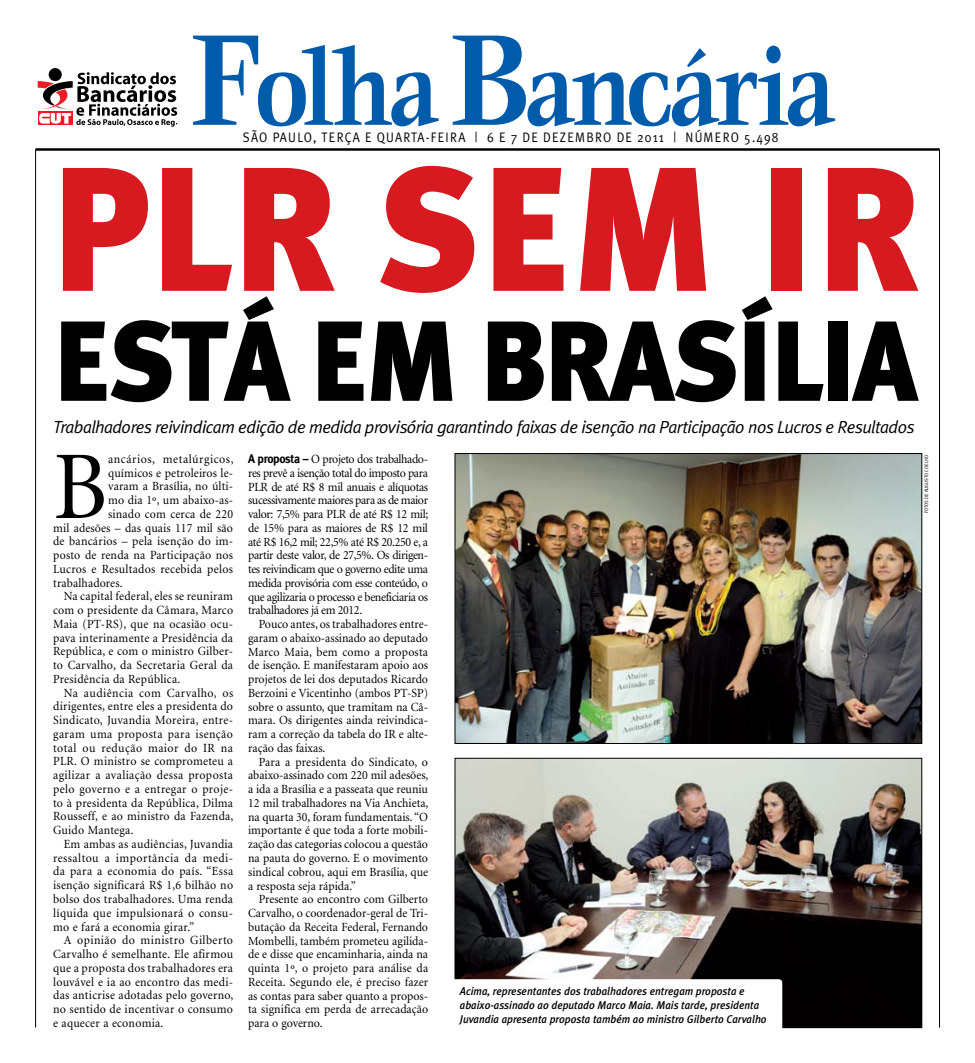
<style>
.page{position:relative;width:975px;height:1063px;background:#fff}
.page>*{position:absolute;margin:0;border:0;box-sizing:border-box;transform-origin:0 0}
.t1{font:900 176.25px "Meta Plus";color:#d71920;scale:.95 1}
.t2{font:700 142.5px "Veljovic";color:#005bab;scale:.81 1}
.t3{font:900 113.75px "Meta Plus";letter-spacing:-.03em;color:#000;scale:.95 1}
.t4{font:700 112.5px "Veljovic";letter-spacing:-.035em;color:#005bab;scale:.81 1}
.t5{font:97.12px "Minion";color:#000;scale:.95 1}
.t6{font:italic 17.5px "Meta Plus Normal";letter-spacing:-.03em;color:#000}
.t7{font:13.75px "Meta Plus Normal";letter-spacing:.09em;color:#000;scale:.9 1}
.t8{font:12.5px/13.8px "Minion";letter-spacing:.02em;color:#000;text-align:justify;scale:.95 1}
.t9{font:12.5px "Minion";letter-spacing:.04em;color:#000;scale:.95 1}
.t10{font:12.5px "Minion";letter-spacing:.045em;color:#000;scale:.95 1}
.t11{font:italic 500 11.25px/13.8px "Meta Plus";color:#000;scale:.95 1}
.t12{font:5px "Meta Plus Normal";color:#000;scale:.95 1}
.s1{font-family:"Meta Plus";font-weight:700}
</style>
<div class="page">
<hr style="left:35px;top:149px;width:1px;height:879px;background:#000">
<hr style="left:939px;top:149px;width:1px;height:879px;background:#000">
<svg style="left:49px;top:68px;width:13px;height:13px"></svg>
<svg style="left:37px;top:72px;width:140px;height:55px"></svg>
<hr style="left:35px;top:148px;width:904px;height:3px;background:#000">
<img style="left:457px;top:760px;width:462px;height:266px">
<img style="left:457px;top:455px;width:462px;height:287px">
<div style="left:455px;top:453px;width:466px;height:291px;border:1px solid #000"></div>
<svg style="left:454px;top:979px;width:328px;height:47px"></svg>
<h3 class="t4" style="left:255px;top:28px;width:227px">olha</h3>
<h2 class="t2" style="left:450px;top:3px;width:99px">B</h2>
<h3 class="t4" style="left:525px;top:28px;width:383px">ancária</h3>
<h1 class="t1" style="left:50px;top:127px;width:918px">PLR SEM IR</h1>
<h3 class="t3" style="left:53px;top:295px;width:911px">ESTÁ EM BRASÍLIA</h3>
<h3 class="t6" style="left:53px;top:417px;width:862px">Trabalhadores reivindicam edição de medida provisória garantindo faixas de isenção na Participação nos Lucros e Resultados</h3>
<h3 class="t5" style="left:53px;top:439px;width:58px">B</h3>
<p class="t10" style="left:108px;top:453px;width:133px">ancários, metalúrgicos,</p>
<h2 class="t2" style="left:190px;top:3px;width:89px">F</h2>
<p class="t7" style="left:243px;top:130px;width:596px">SÃO PAULO, TERÇA E QUARTA-FEIRA | 6 E 7 DE DEZEMBRO DE 2011 | NÚMERO 5.498</p>
<p class="t8" style="left:248px;top:453px;width:191px"><span class="s1">A proposta –</span> O projeto dos trabalhado&shy;res prevê a isenção total do imposto para PLR de até R$ 8 mil anuais e alíquotas sucessivamente maiores para as de maior valor: 7,5% para PLR de até R$ 12 mil; de 15% para as maiores de R$ 12 mil até R$ 16,2 mil; 22,5% até R$ 20.250 e, a partir deste valor, de 27,5%. Os dirigen&shy;tes reivindicam que o governo edite uma medida provisória com esse conteúdo, o que agilizaria o processo e beneficiaria os trabalhadores já em 2012.</p>
<p class="t8" style="left:248px;top:618px;width:191px;text-indent:11px">Pouco antes, os trabalhadores entre&shy;garam o abaixo-assinado ao deputado Marco Maia, bem como a proposta de isenção. E manifestaram apoio aos projetos de lei dos deputados Ricardo Berzoini e Vicentinho (ambos PT-SP) sobre o assunto, que tramitam na Câ&shy;mara. Os dirigentes ainda reivindica&shy;ram a correção da tabela do IR e alte&shy;ração das faixas.</p>
<p class="t8" style="left:248px;top:755px;width:191px;text-indent:11px">Para a presidenta do Sindicato, o abaixo-assinado com 220 mil adesões, a ida a Brasília e a passeata que reuniu 12 mil trabalhadores na Via Anchieta, na quarta 30, foram fundamentais. “O importante é que toda a forte mobili&shy;zação das categorias colocou a questão na pauta do governo. E o movimento sindical cobrou, aqui em Brasília, que a resposta seja rápida.”</p>
<p class="t8" style="left:248px;top:893px;width:191px;text-indent:11px">Presente ao encontro com Gilberto Carvalho, o coordenador-geral de Tri&shy;butação da Receita Federal, Fernando Mombelli, também prometeu agilida&shy;de e disse que encaminharia, ainda na quinta 1º, o projeto para análise da Receita. Segundo ele, é preciso fazer as contas para saber quanto a propos&shy;ta significa em perda de arrecadação para o governo.</p>
<p class="t12" style="left:923px;top:513px;width:63px;rotate:-90deg">FOTOS DE AUGUSTO COELHO</p>
<p class="t8" style="left:108px;top:466px;width:133px">químicos e petroleiros le-</p>
<p class="t8" style="left:108px;top:480px;width:133px">varam a Brasília, no últi-</p>
<p class="t8" style="left:108px;top:494px;width:133px">mo dia 1º, um abaixo-as-</p>
<p class="t8" style="left:108px;top:508px;width:133px">sinado com cerca de 220</p>
<p class="t8" style="left:53px;top:521px;width:191px">mil adesões – das quais 117 mil são</p>
<p class="t8" style="left:53px;top:535px;width:191px">de bancários – pela isenção do im-</p>
<p class="t8" style="left:53px;top:549px;width:191px">posto de renda na Participação nos</p>
<p class="t8" style="left:53px;top:563px;width:191px">Lucros e Resultados recebida pelos</p>
<p class="t8" style="left:53px;top:576px;width:74px">trabalhadores.</p>
<p class="t8" style="left:64px;top:590px;width:180px">Na capital federal, eles se reuniram</p>
<p class="t8" style="left:53px;top:604px;width:191px">com o presidente da Câmara, Marco</p>
<p class="t8" style="left:53px;top:618px;width:191px">Maia (PT-RS), que na ocasião ocu-</p>
<p class="t8" style="left:53px;top:631px;width:191px">pava interinamente a Presidência da</p>
<p class="t8" style="left:53px;top:645px;width:191px">República, e com o ministro Gilber-</p>
<p class="t8" style="left:53px;top:659px;width:191px">to Carvalho, da Secretaria Geral da</p>
<p class="t8" style="left:53px;top:673px;width:135px">Presidência da República.</p>
<p class="t9" style="left:64px;top:687px;width:180px">Na audiência com Carvalho, os</p>
<p class="t8" style="left:53px;top:700px;width:191px">dirigentes, entre eles a presidenta do</p>
<p class="t8" style="left:53px;top:714px;width:191px">Sindicato, Juvandia Moreira, entre-</p>
<p class="t8" style="left:53px;top:728px;width:191px">garam uma proposta para isenção</p>
<p class="t8" style="left:53px;top:741px;width:191px">total ou redução maior do IR na</p>
<p class="t8" style="left:53px;top:755px;width:191px">PLR. O ministro se comprometeu a</p>
<p class="t8" style="left:53px;top:769px;width:191px">agilizar a avaliação dessa proposta</p>
<p class="t8" style="left:53px;top:783px;width:191px">pelo governo e a entregar o proje-</p>
<p class="t8" style="left:53px;top:796px;width:191px">to à presidenta da República, Dilma</p>
<p class="t8" style="left:53px;top:810px;width:191px">Rousseff, e ao ministro da Fazenda,</p>
<p class="t8" style="left:53px;top:824px;width:86px">Guido Mantega.</p>
<p class="t8" style="left:64px;top:838px;width:180px">Em ambas as audiências, Juvandia</p>
<p class="t9" style="left:53px;top:852px;width:191px">ressaltou a importância da medi-</p>
<p class="t8" style="left:53px;top:865px;width:191px">da para a economia do país. “Essa</p>
<p class="t8" style="left:53px;top:879px;width:191px">isenção significará R$ 1,6 bilhão no</p>
<p class="t8" style="left:53px;top:893px;width:191px">bolso dos trabalhadores. Uma renda</p>
<p class="t8" style="left:53px;top:906px;width:191px">líquida que impulsionará o consu-</p>
<p class="t8" style="left:53px;top:920px;width:150px">mo e fará a economia girar.”</p>
<p class="t8" style="left:64px;top:934px;width:180px">A opinião do ministro Gilberto</p>
<p class="t8" style="left:53px;top:948px;width:191px">Carvalho é semelhante. Ele afirmou</p>
<p class="t8" style="left:53px;top:961px;width:191px">que a proposta dos trabalhadores era</p>
<p class="t8" style="left:53px;top:975px;width:191px">louvável e ia ao encontro das medi-</p>
<p class="t8" style="left:53px;top:989px;width:191px">das anticrise adotadas pelo governo,</p>
<p class="t8" style="left:53px;top:1003px;width:191px">no sentido de incentivar o consumo</p>
<p class="t8" style="left:53px;top:1016px;width:117px">e aquecer a economia.</p>
<p class="t11" style="left:460px;top:984px;width:324px">Acima, representantes dos trabalhadores entregam proposta e abaixo-assinado ao deputado Marco Maia. Mais tarde, presidenta<br>Juvandia apresenta proposta também ao ministro Gilberto Carvalho</p>
</div>
